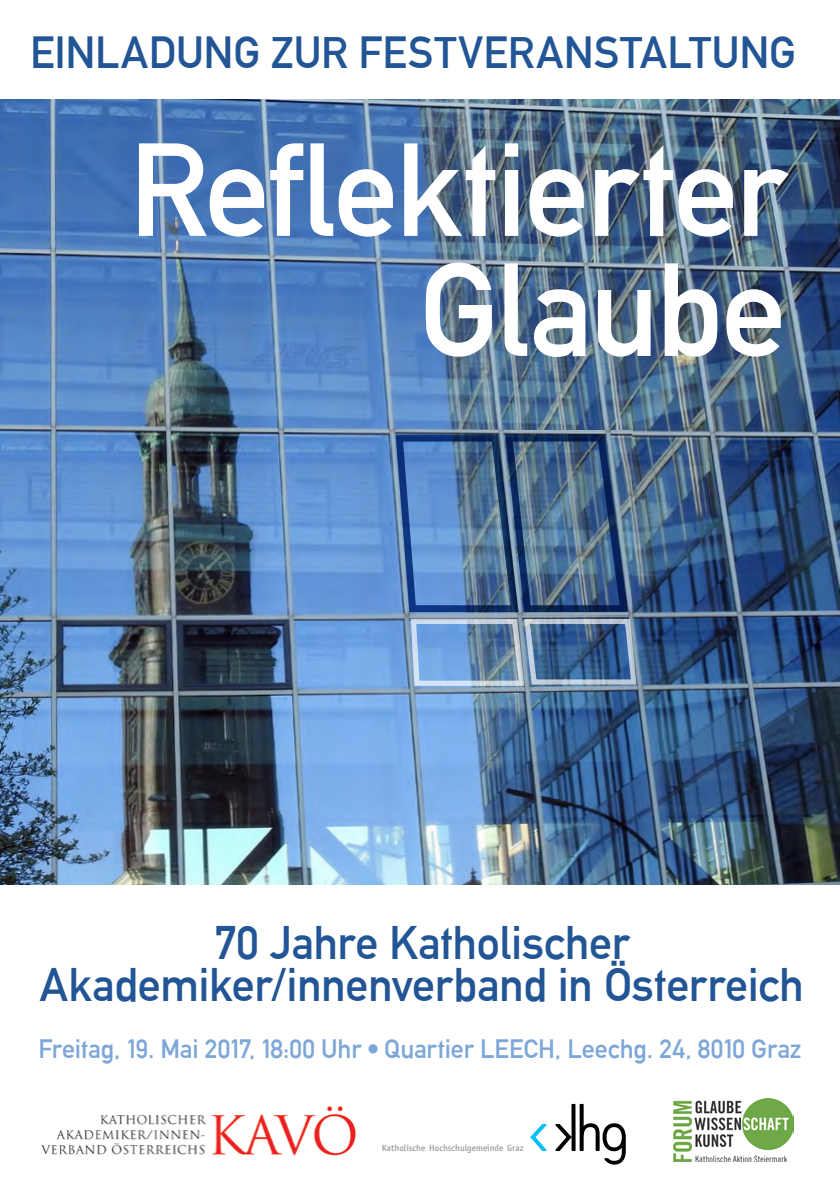
<style>
.page{position:relative;width:840px;height:1191px;background:#fff}
.page>*{position:absolute;margin:0;border:0;box-sizing:border-box;transform-origin:0 0}
.t1{font:130px/120px "Alte DIN1451 Mittelschrift";letter-spacing:-.02em;color:#fff;text-align:right}
.t2{font:46px/42px "Alte DIN1451 Mittelschrift";letter-spacing:-.01em;color:#225595;text-align:center}
.t3{font:44px "Alte DIN1451 Mittelschrift";letter-spacing:.005em;color:#225595}
.t4{font:26px "Alte DIN1451 Mittelschrift";color:#7da7d8}
.t5{font:9.2px "Officina San Md ITCTT Medium";color:#97999c}
</style>
<div class="page">
<img style="left:0;top:99px;width:839px;height:785px">
<img style="left:391px;top:430px;width:248px;height:258px">
<img style="left:41px;top:1106px;width:315px;height:50px">
<svg style="left:530px;top:1104px;width:95px;height:60px"></svg>
<img style="left:673px;top:1098px;width:119px;height:63px">
<h3 class="t3" style="left:30px;top:26px;width:762px">Einladung zur Festveranstaltung</h3>
<h1 class="t1" style="left:129px;top:129px;width:658px">Reflektierter<br>Glaube</h1>
<h2 class="t2" style="left:40px;top:921px;width:765px">70 Jahre Katholischer<br>Akademiker/innenverband in Österreich</h2>
<p class="t4" style="left:38px;top:1033px;width:764px">Freitag, 19. Mai 2017, 18:00 Uhr • Quartier LEECH, Leechg. 24, 8010 Graz</p>
<p class="t5" style="left:381px;top:1142px;width:143px">Katholische Hochschulgemeinde Graz</p>
</div>
